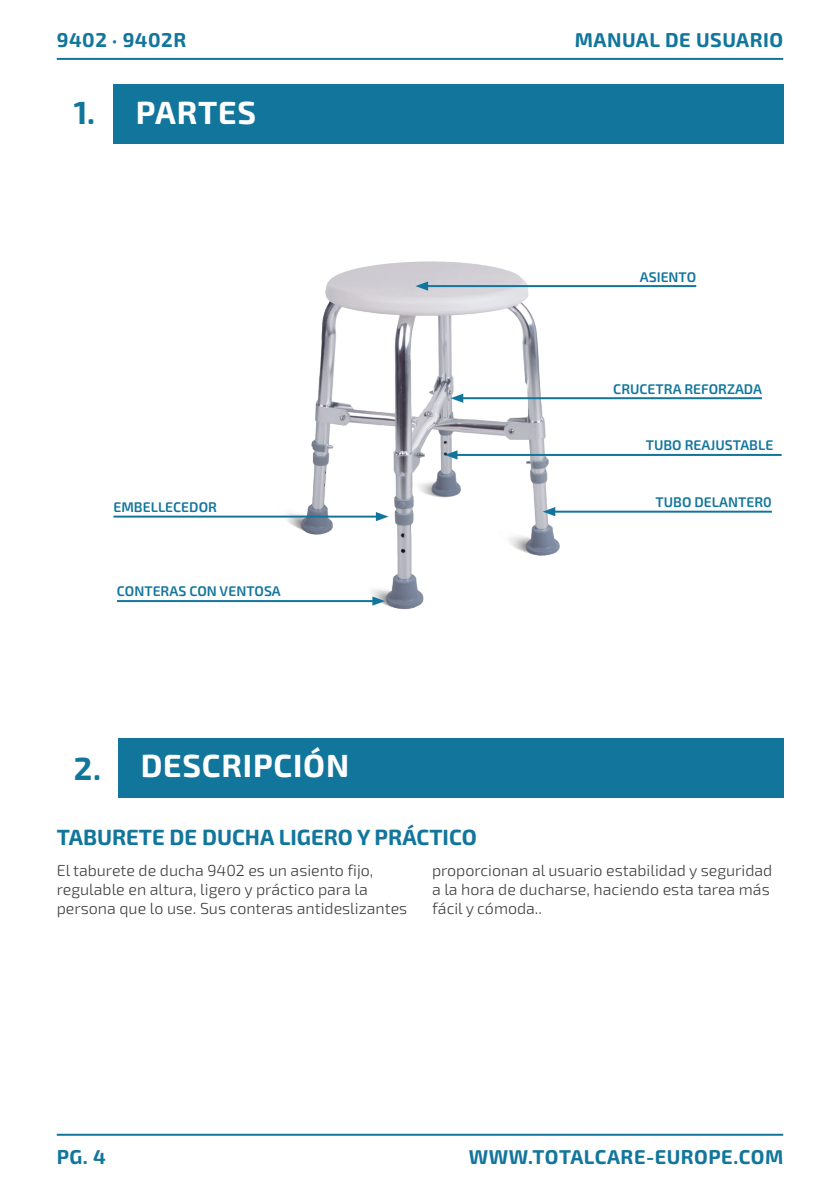
<style>
.page{position:relative;width:840px;height:1191px;background:#fff}
.page>*{position:absolute;margin:0;border:0;box-sizing:border-box;transform-origin:0 0}
._00-Titulo___Tripa{font:700 32px "Exo 2";letter-spacing:.025em;color:#fff}
.Numeracion___Tripa{font:700 32px "Exo 2";color:#12769c}
._00-Sub___Tripa{font:700 22px "Exo 2";color:#12769c}
.t1{font:700 20px "Exo 2";letter-spacing:.025em;color:#12769c}
.t2{font:300 16px/19.2px "Exo 2";color:#3e3e3f}
.Texto_peque_versalit{font:600 14px "Exo 2";color:#12769c}
</style>
<div class="page">
<img style="left:160px;top:261px;width:519px;height:348px">
<hr style="left:57px;top:58px;width:725px;height:2px;background:#12769c">
<hr style="left:57px;top:1133px;width:725px;height:2px;background:#12769c">
<hr style="left:117px;top:600px;width:258px;height:2px;background:#12769c">
<svg style="left:372px;top:596px;width:13px;height:9px"></svg>
<hr style="left:424px;top:285px;width:272px;height:2px;background:#12769c">
<svg style="left:415px;top:281px;width:13px;height:10px"></svg>
<hr style="left:113px;top:515px;width:266px;height:2px;background:#12769c">
<svg style="left:375px;top:512px;width:13px;height:9px"></svg>
<hr style="left:552px;top:510px;width:219px;height:2px;background:#12769c">
<svg style="left:542px;top:507px;width:13px;height:9px"></svg>
<hr style="left:454px;top:454px;width:327px;height:2px;background:#12769c">
<svg style="left:444px;top:450px;width:13px;height:9px"></svg>
<div style="left:113px;top:85px;width:669px;height:59px;background:#12769c"></div>
<div style="left:118px;top:738px;width:664px;height:59px;background:#12769c"></div>
<hr style="left:460px;top:397px;width:301px;height:2px;background:#12769c">
<svg style="left:450px;top:393px;width:13px;height:10px"></svg>
<p class="t1" style="left:57px;top:28px;width:131px">9402 · 9402R</p>
<p class="t1" style="left:574px;top:28px;width:210px">MANUAL DE USUARIO</p>
<p class="Numeracion___Tripa" style="left:74px;top:94px;width:23px">1.</p>
<p class="_00-Titulo___Tripa" style="left:136px;top:93px;width:122px">PARTES</p>
<p class="Texto_peque_versalit" style="left:639px;top:269px;width:58px">ASIENTO</p>
<p class="Texto_peque_versalit" style="left:613px;top:380px;width:150px">CRUCETRA REFORZADA</p>
<p class="Texto_peque_versalit" style="left:645px;top:437px;width:129px">TUBO REAJUSTABLE</p>
<p class="Texto_peque_versalit" style="left:113px;top:499px;width:105px">EMBELLECEDOR</p>
<p class="Texto_peque_versalit" style="left:655px;top:494px;width:118px">TUBO DELANTER0</p>
<p class="Texto_peque_versalit" style="left:117px;top:583px;width:165px">CONTERAS CON VENTOSA</p>
<p class="Numeracion___Tripa" style="left:74px;top:750px;width:29px">2.</p>
<p class="_00-Titulo___Tripa" style="left:141px;top:747px;width:210px">DESCRIPCIÓN</p>
<p class="_00-Sub___Tripa" style="left:57px;top:824px;width:421px">TABURETE DE DUCHA LIGERO Y PRÁCTICO</p>
<p class="t2" style="left:57px;top:861px;width:352px">El taburete de ducha 9402 es un asiento fijo, regulable en altura, ligero y práctico para la persona que lo use. Sus conteras antideslizantes</p>
<p class="t2" style="left:432px;top:861px;width:341px">proporcionan al usuario estabilidad y seguridad a la hora de ducharse, haciendo esta tarea más fácil y cómoda..</p>
<p class="t1" style="left:57px;top:1145px;width:51px">PG. 4</p>
<p class="t1" style="left:468px;top:1145px;width:316px">WWW.TOTALCARE-EUROPE.COM</p>
</div>
